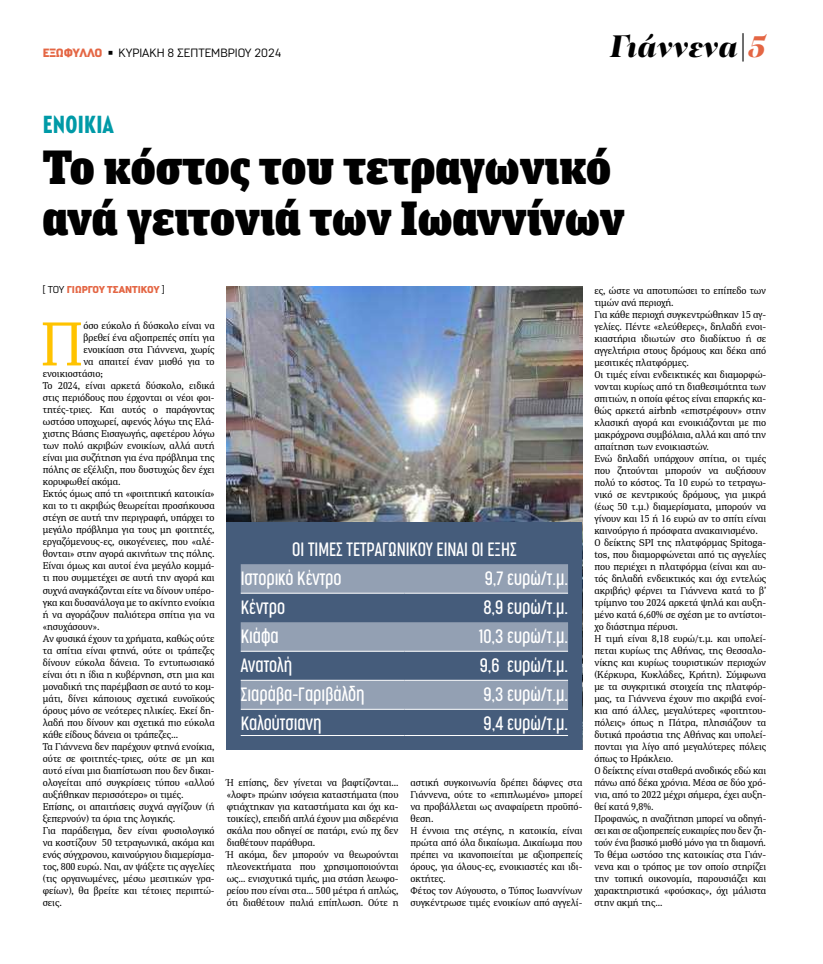
<style>
.page{position:relative;width:823px;height:964px;background:#fff}
.page>*{position:absolute;margin:0;border:0;box-sizing:border-box;transform-origin:0 0}
.t1{font:61.7px "PFDIN Serif";color:#ffc300}
.t2{font:900 48px/51px "FF Unit Slab Pro";color:#000}
.t3{font:italic 900 32px "PF Regal Display Pro";color:#000}
.t4{font:700 24px "Varvara";letter-spacing:.01em;color:#009aa7}
.t5{font:300 18px/29px "Cocogoose Compressed";color:#fff}
.t6{font:12px "Normative Pro";color:#000}
.t7{font:10px/12px "PFDIN Serif";color:#000}
.t8{font:900 10px "Normative Pro";color:#e46644}
.s1{font-weight:900;color:#e46644}
.s2{color:#e46644}
.s3{font-weight:400;color:#000}
</style>
<div class="page">
<img style="left:226px;top:286px;width:356px;height:237px">
<div style="left:226px;top:523px;width:356px;height:227px;background:#455c7b"></div>
<svg style="left:240px;top:564px;width:327px;height:145px;fill:#93a0b3"></svg>
<hr style="left:240px;top:593px;width:164px;height:1px;background:#fff">
<hr style="left:404px;top:593px;width:163px;height:1px;background:#fff">
<hr style="left:240px;top:735px;width:164px;height:1px;background:#fff">
<hr style="left:404px;top:735px;width:163px;height:1px;background:#fff">
<hr style="left:240px;top:709px;width:164px;height:1px;background:#fff">
<hr style="left:240px;top:651px;width:164px;height:1px;background:#fff">
<hr style="left:404px;top:651px;width:163px;height:1px;background:#fff">
<hr style="left:404px;top:709px;width:163px;height:1px;background:#fff">
<hr style="left:240px;top:680px;width:164px;height:1px;background:#fff">
<hr style="left:404px;top:680px;width:163px;height:1px;background:#fff">
<p class="t6" style="left:43px;top:46px;width:240px"><span class="s1">ΕΞΩΦΥΛΛΟ</span> ◾ ΚΥΡΙΑΚΗ 8 ΣΕΠΤΕΜΒΡΙΟΥ 2024</p>
<h3 class="t3" style="left:610px;top:26px;width:157px">Γιάννενα|<span class="s2">5</span></h3>
<h3 class="t4" style="left:43px;top:112px;width:73px">ΕΝΟΊΚΙΑ</h3>
<h2 class="t2" style="left:43px;top:140px;width:583px">Το κόστος του τετραγωνικό ανά γειτονιά των Ιωαννίνων</h2>
<p class="t8" style="left:43px;top:284px;width:123px"><span class="s3">[ ΤΟΥ</span> ΓΙΩΡΓΟΥ ΤΣΑΝΤΙΚΟΥ <span class="s3">]</span></p>
<h1 class="t1" style="left:40px;top:305px;width:45px">Π</h1>
<p class="t7" style="left:83px;top:320px;width:133px">όσο εύκολο ή δύσκολο είναι να</p>
<p class="t7" style="left:83px;top:332px;width:133px">βρεθεί ένα αξιοπρεπές σπίτι για</p>
<p class="t7" style="left:83px;top:344px;width:133px">ενοικίαση στα Γιάννενα, χωρίς</p>
<p class="t7" style="left:83px;top:356px;width:133px">να απαιτεί έναν μισθό για το</p>
<p class="t7" style="left:43px;top:368px;width:61px">ενοικιοστάσιο;</p>
<p class="t7" style="left:43px;top:380px;width:173px">Το 2024, είναι αρκετά δύσκολο, ειδικά</p>
<p class="t7" style="left:43px;top:392px;width:173px">στις περιόδους που έρχονται οι νέοι φοι-</p>
<p class="t7" style="left:43px;top:404px;width:173px">τητές-τριες. Και αυτός ο παράγοντας</p>
<p class="t7" style="left:43px;top:416px;width:173px">ωστόσο υποχωρεί, αφενός λόγω της Ελά-</p>
<p class="t7" style="left:43px;top:428px;width:173px">χιστης Βάσης Εισαγωγής, αφετέρου λόγω</p>
<p class="t7" style="left:43px;top:440px;width:173px">των πολύ ακριβών ενοικίων, αλλά αυτή</p>
<p class="t7" style="left:43px;top:452px;width:173px">είναι μια συζήτηση για ένα πρόβλημα της</p>
<p class="t7" style="left:43px;top:464px;width:173px">πόλης σε εξέλιξη, που δυστυχώς δεν έχει</p>
<p class="t7" style="left:43px;top:476px;width:79px">κορυφωθεί ακόμα.</p>
<p class="t7" style="left:43px;top:488px;width:173px">Εκτός όμως από τη «φοιτητική κατοικία»</p>
<p class="t7" style="left:43px;top:500px;width:173px">και το τι ακριβώς θεωρείται προσήκουσα</p>
<p class="t7" style="left:43px;top:512px;width:173px">στέγη σε αυτή την περιγραφή, υπάρχει το</p>
<p class="t7" style="left:43px;top:524px;width:173px">μεγάλο πρόβλημα για τους μη φοιτητές,</p>
<p class="t7" style="left:43px;top:536px;width:173px">εργαζόμενους-ες, οικογένειες, που «αλέ-</p>
<p class="t7" style="left:43px;top:548px;width:173px">θονται» στην αγορά ακινήτων της πόλης.</p>
<p class="t7" style="left:43px;top:560px;width:173px">Είναι όμως και αυτοί ένα μεγάλο κομμά-</p>
<p class="t7" style="left:43px;top:572px;width:173px">τι που συμμετέχει σε αυτή την αγορά και</p>
<p class="t7" style="left:43px;top:584px;width:173px">συχνά αναγκάζονται είτε να δίνουν υπέρο-</p>
<p class="t7" style="left:43px;top:596px;width:173px">γκα και δυσανάλογα με το ακίνητο ενοίκια</p>
<p class="t7" style="left:43px;top:608px;width:173px">ή να αγοράζουν παλιότερα σπίτια για να</p>
<p class="t7" style="left:43px;top:620px;width:58px">«ησυχάσουν».</p>
<p class="t7" style="left:43px;top:632px;width:173px">Αν φυσικά έχουν τα χρήματα, καθώς ούτε</p>
<p class="t7" style="left:43px;top:644px;width:173px">τα σπίτια είναι φτηνά, ούτε οι τράπεζες</p>
<p class="t7" style="left:43px;top:656px;width:173px">δίνουν εύκολα δάνεια. Το εντυπωσιακό</p>
<p class="t7" style="left:43px;top:668px;width:173px">είναι ότι η ίδια η κυβέρνηση, στη μια και</p>
<p class="t7" style="left:43px;top:680px;width:173px">μοναδική της παρέμβαση σε αυτό το κομ-</p>
<p class="t7" style="left:43px;top:692px;width:173px">μάτι, δίνει κάποιους σχετικά ευνοϊκούς</p>
<p class="t7" style="left:43px;top:704px;width:173px">όρους μόνο σε νεότερες ηλικίες. Εκεί δη-</p>
<p class="t7" style="left:43px;top:716px;width:173px">λαδή που δίνουν και σχετικά πιο εύκολα</p>
<p class="t7" style="left:43px;top:728px;width:137px">κάθε είδους δάνεια οι τράπεζες…</p>
<p class="t7" style="left:43px;top:740px;width:173px">Τα Γιάννενα δεν παρέχουν φτηνά ενοίκια,</p>
<p class="t7" style="left:43px;top:752px;width:173px">ούτε σε φοιτητές-τριες, ούτε σε μη και</p>
<p class="t7" style="left:43px;top:764px;width:173px">αυτό είναι μια διαπίστωση που δεν δικαι-</p>
<p class="t7" style="left:43px;top:776px;width:173px">ολογείται από συγκρίσεις τύπου «αλλού</p>
<p class="t7" style="left:43px;top:788px;width:142px">αυξήθηκαν περισσότερο» οι τιμές.</p>
<p class="t7" style="left:43px;top:800px;width:173px">Επίσης, οι απαιτήσεις συχνά αγγίζουν (ή</p>
<p class="t7" style="left:43px;top:812px;width:134px">ξεπερνούν) τα όρια της λογικής.</p>
<p class="t7" style="left:43px;top:824px;width:173px">Για παράδειγμα, δεν είναι φυσιολογικό</p>
<p class="t7" style="left:43px;top:836px;width:173px">να κοστίζουν 50 τετραγωνικά, ακόμα και</p>
<p class="t7" style="left:43px;top:848px;width:173px">ενός σύγχρονου, καινούργιου διαμερίσμα-</p>
<p class="t7" style="left:43px;top:860px;width:173px">τος, 800 ευρώ. Ναι, αν ψάξετε τις αγγελίες</p>
<p class="t7" style="left:43px;top:872px;width:173px">(τις οργανωμένες, μέσω μεσιτικών γρα-</p>
<p class="t7" style="left:43px;top:884px;width:173px">φείων), θα βρείτε και τέτοιες περιπτώ-</p>
<p class="t7" style="left:43px;top:896px;width:21px">σεις.</p>
<h3 class="t5" style="left:240px;top:534px;width:277px;text-indent:51px">ΟΙ ΤΙΜΈΣ ΤΕΤΡΑΓΩΝΙΚΟΎ ΕΊ ΝΑΙ ΟΙ ΕΞΉΣ<br>Ιστορικό Κέντρο</h3>
<h3 class="t5" style="left:484px;top:563px;width:85px">9,7 ευρώ/τ.μ.</h3>
<h3 class="t5" style="left:240px;top:592px;width:46px">Κέντρο</h3>
<h3 class="t5" style="left:483px;top:592px;width:86px">8,9 ευρώ/τ.μ.</h3>
<h3 class="t5" style="left:240px;top:621px;width:40px">Κιάφα</h3>
<h3 class="t5" style="left:478px;top:621px;width:91px">10,3 ευρώ/τ.μ.</h3>
<h3 class="t5" style="left:240px;top:650px;width:53px">Ανατολή</h3>
<h3 class="t5" style="left:479px;top:650px;width:90px">9,6 ευρώ/τ.μ.</h3>
<h3 class="t5" style="left:240px;top:679px;width:125px">Σιαράβα-Γαριβάλδη</h3>
<h3 class="t5" style="left:483px;top:679px;width:86px">9,3 ευρώ/τ.μ.</h3>
<h3 class="t5" style="left:240px;top:708px;width:82px">Καλούτσιανη</h3>
<h3 class="t5" style="left:483px;top:708px;width:86px">9,4 ευρώ/τ.μ.</h3>
<p class="t7" style="left:226px;top:776px;width:173px">Ή επίσης, δεν γίνεται να βαφτίζονται… «λοφτ» πρώην ισόγεια καταστήματα (που φτιάχτηκαν για καταστήματα και όχι κα&shy;τοικίες), επειδή απλά έχουν μια σιδερένια σκάλα που οδηγεί σε πατάρι, ενώ πχ δεν διαθέτουν παράθυρα.<br>Ή ακόμα, δεν μπορούν να θεωρούνται πλεονεκτήματα που χρησιμοποιούνται ως… ενισχυτικά τιμής, μια στάση λεωφο&shy;ρείου που είναι στα… 500 μέτρα ή απλώς, ότι διαθέτουν παλιά επίπλωση. Ούτε η</p>
<p class="t7" style="left:410px;top:776px;width:173px">αστική συγκοινωνία δρέπει δάφνες στα Γιάννενα, ούτε το «επιπλωμένο» μπορεί να προβάλλεται ως αναφαίρετη προϋπό&shy;θεση.<br>Η έννοια της στέγης, η κατοικία, είναι πρώτα από όλα δικαίωμα. Δικαίωμα που πρέπει να ικανοποιείται με αξιοπρεπείς όρους, για όλους-ες, ενοικιαστές και ιδι&shy;οκτήτες.<br>Φέτος τον Αύγουστο, ο Τύπος Ιωαννίνων συγκέντρωσε τιμές ενοικίων από αγγελί-</p>
<p class="t7" style="left:594px;top:284px;width:173px">ες, ώστε να αποτυπώσει το επίπεδο των τιμών ανά περιοχή.<br>Για κάθε περιοχή συγκεντρώθηκαν 15 αγ&shy;γελίες. Πέντε «ελεύθερες», δηλαδή ενοι&shy;κιαστήρια ιδιωτών στο διαδίκτυο ή σε αγγελτήρια στους δρόμους και δέκα από μεσιτικές πλατφόρμες.<br>Οι τιμές είναι ενδεικτικές και διαμορφώ&shy;νονται κυρίως από τη διαθεσιμότητα των σπιτιών, η οποία φέτος είναι επαρκής κα&shy;θώς αρκετά airbnb «επιστρέφουν» στην κλασική αγορά και ενοικιάζονται με πιο μακρόχρονα συμβόλαια, αλλά και από την απαίτηση των ενοικιαστών.<br>Ενώ δηλαδή υπάρχουν σπίτια, οι τιμές που ζητούνται μπορούν να αυξήσουν πολύ το κόστος. Τα 10 ευρώ το τετραγω&shy;νικό σε κεντρικούς δρόμους, για μικρά (έως 50 τ.μ.) διαμερίσματα, μπορούν να γίνουν και 15 ή 16 ευρώ αν το σπίτι είναι καινούργιο ή πρόσφατα ανακαινισμένο.<br>Ο δείκτης SPI της πλατφόρμας Spitoga&shy;tos, που διαμορφώνεται από τις αγγελίες που περιέχει η πλατφόρμα (είναι και αυ&shy;τός δηλαδή ενδεικτικός και όχι εντελώς ακριβής) φέρνει τα Γιάννενα κατά το β’ τρίμηνο του 2024 αρκετά ψηλά και αυξη&shy;μένο κατά 6,60% σε σχέση με το αντίστοι&shy;χο διάστημα πέρυσι.<br>Η τιμή είναι 8,18 ευρώ/τ.μ. και υπολεί&shy;πεται κυρίως της Αθήνας, της Θεσσαλο&shy;νίκης και κυρίως τουριστικών περιοχών (Κέρκυρα, Κυκλάδες, Κρήτη). Σύμφωνα με τα συγκριτικά στοιχεία της πλατφόρ&shy;μας, τα Γιάννενα έχουν πιο ακριβά ενοί&shy;κια από άλλες, μεγαλύτερες «φοιτητου&shy;πόλεις» όπως η Πάτρα, πλησιάζουν τα δυτικά προάστια της Αθήνας και υπολεί&shy;πονται για λίγο από μεγαλύτερες πόλεις όπως το Ηράκλειο.<br>Ο δείκτης είναι σταθερά ανοδικός εδώ και πάνω από δέκα χρόνια. Μέσα σε δύο χρό&shy;νια, από το 2022 μέχρι σήμερα, έχει αυξη&shy;θεί κατά 9,8%.<br>Προφανώς, η αναζήτηση μπορεί να οδηγή&shy;σει και σε αξιοπρεπείς ευκαιρίες που δεν ζη&shy;τούν ένα βασικό μισθό μόνο για τη διαμονή.<br>Το θέμα ωστόσο της κατοικίας στα Γιάν&shy;νενα και ο τρόπος με τον οποίο στηρίζει την τοπική οικονομία, παρουσιάζει και χαρακτηριστικά «φούσκας», όχι μάλιστα στην ακμή της…</p>
</div>
